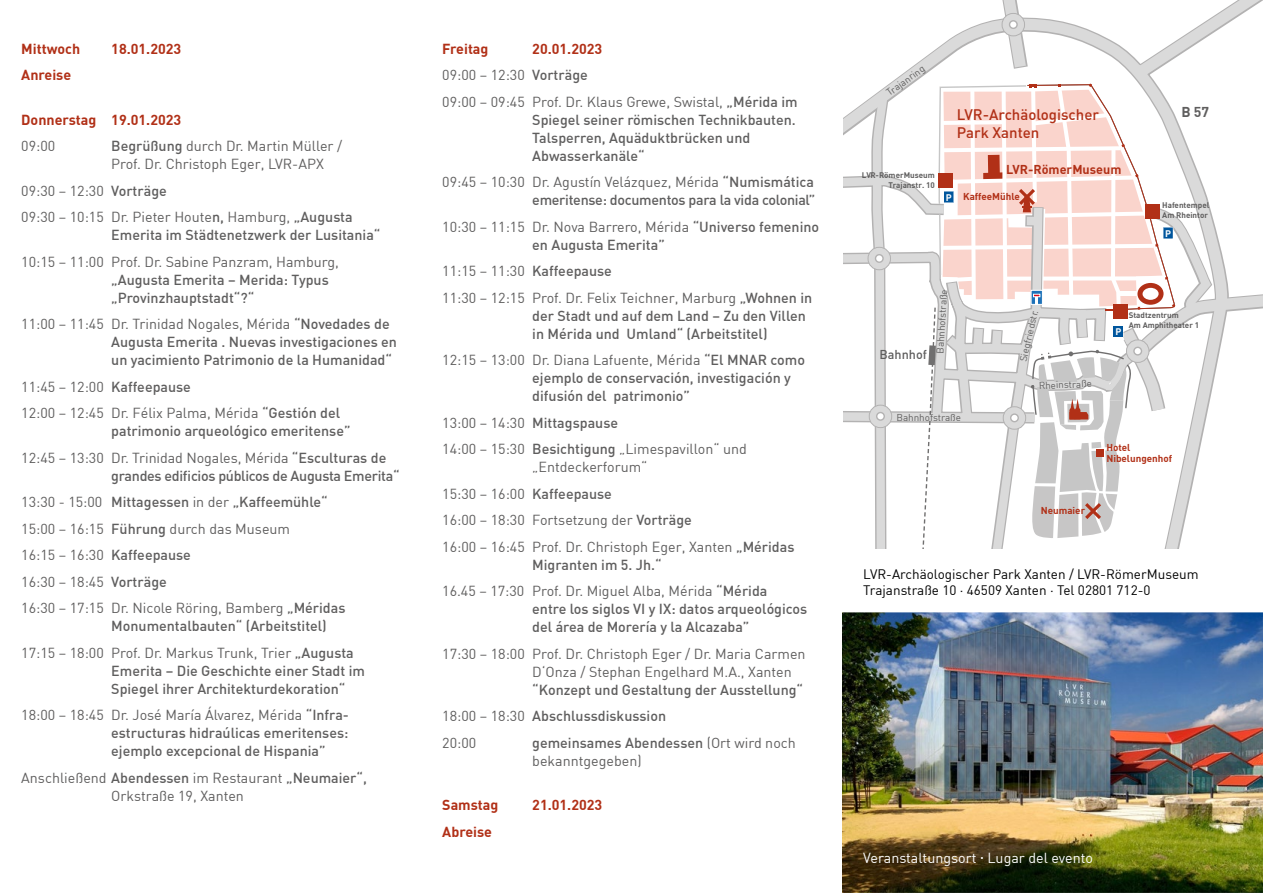
<style>
.page{position:relative;width:1263px;height:893px;background:#fff}
.page>*{position:absolute;margin:0;border:0;box-sizing:border-box;transform-origin:0 0}
.t1{font:500 15px/18px "DIN";color:#b13017}
.t2{font:500 14.25px/18px "DIN";color:#5f5e5e}
.t3{font:14.25px/18px "DIN";color:#5f5e5e}
.t4{font:500 14.25px/18px "DIN";letter-spacing:-.02em;color:#5f5e5e}
.t5{font:700 14.25px "DIN";color:#b13017}
.t6{font:14.25px "DIN";color:#fff}
.t7{font:700 14.1px "DIN";color:#5f5e5e}
.aaa_abbinder_umschla{font:13.5px "DIN";color:#000}
.t8{font:700 12.6px "DIN";color:#b13017}
.t9{font:500 12.6px "DIN";color:#5f5e5e}
.t10{font:9.75px "DIN";letter-spacing:-.01em;color:#5f5e5e}
.t11{font:700 9.75px "DIN";color:#b13017}
.t12{font:700 9.45px "DIN";color:#fff}
.t13{font:700 7.95px "DIN";color:#5f5e5e}
.s1{font-weight:500}
.s2{font-weight:400}
.s3{font-family:"Arial Narrow";font-weight:700}
</style>
<div class="page">
<svg style="left:843px;top:0;width:420px;height:549px"></svg>
<div style="left:1001px;top:13px;width:24px;height:23px;border:14px solid #b3b2b2;border-radius:50%"></div>
<div style="left:1002px;top:14px;width:22px;height:21px;border:11px solid #dadada;border-radius:50%"></div>
<div style="left:1009px;top:21px;width:8px;height:7px;background:#fff;border-radius:50%"></div>
<div style="left:1009px;top:20px;width:9px;height:9px;border:1px solid #b3b2b2;border-radius:50%"></div>
<svg style="left:920px;top:84px;width:343px;height:465px"></svg>
<div style="left:867px;top:247px;width:24px;height:23px;border:14px solid #b3b2b2;border-radius:50%"></div>
<div style="left:868px;top:248px;width:22px;height:21px;border:11px solid #dadada;border-radius:50%"></div>
<div style="left:875px;top:255px;width:8px;height:7px;background:#fff;border-radius:50%"></div>
<div style="left:875px;top:254px;width:9px;height:9px;border:1px solid #b3b2b2;border-radius:50%"></div>
<div style="left:869px;top:405px;width:23px;height:23px;border:14px solid #b3b2b2;border-radius:50%"></div>
<div style="left:870px;top:406px;width:21px;height:21px;border:11px solid #dadada;border-radius:50%"></div>
<div style="left:877px;top:413px;width:7px;height:7px;background:#fff;border-radius:50%"></div>
<div style="left:876px;top:412px;width:9px;height:9px;border:1px solid #b3b2b2;border-radius:50%"></div>
<div style="left:1003px;top:406px;width:23px;height:24px;border:14px solid #b3b2b2;border-radius:50%"></div>
<div style="left:1004px;top:407px;width:21px;height:22px;border:11px solid #dadada;border-radius:50%"></div>
<div style="left:1011px;top:414px;width:7px;height:8px;background:#fff;border-radius:50%"></div>
<div style="left:1010px;top:413px;width:9px;height:9px;border:1px solid #b3b2b2;border-radius:50%"></div>
<div style="left:1126px;top:339px;width:23px;height:24px;border:14px solid #b3b2b2;border-radius:50%"></div>
<div style="left:1127px;top:340px;width:21px;height:22px;border:11px solid #dadada;border-radius:50%"></div>
<div style="left:1134px;top:347px;width:7px;height:8px;background:#fff;border-radius:50%"></div>
<div style="left:1133px;top:347px;width:9px;height:9px;border:1px solid #b3b2b2;border-radius:50%"></div>
<img style="left:842px;top:612px;width:421px;height:281px">
<div style="left:1096px;top:450px;width:7px;height:7px;background:#b13017"></div>
<p class="t5" style="left:21px;top:39px;width:60px">Mittwoch</p>
<p class="t5" style="left:111px;top:39px;width:72px">18.01.2023</p>
<p class="t5" style="left:21px;top:66px;width:51px">Anreise</p>
<p class="t5" style="left:21px;top:110px;width:162px">Donnerstag 19.01.2023</p>
<p class="t3" style="left:21px;top:137px;width:35px">09:00</p>
<p class="t3" style="left:111px;top:137px;width:232px"><span class="s1">Begrüßung</span> durch Dr. Martin Müller /<br>Prof. Dr. Christoph Eger, LVR-APX</p>
<p class="t3" style="left:21px;top:181px;width:147px">09:30 – 12:30 <span class="s1">Vorträge</span></p>
<p class="t2" style="left:111px;top:208px;width:271px;text-indent:-90px"><span class="s2">09:30 – 10:15 Dr. Pieter Houte</span>n, <span class="s2">Hamburg,</span> „Augusta<br>Emerita im Städtenetzwerk der Lusitania“</p>
<p class="t2" style="left:111px;top:252px;width:229px;text-indent:-90px"><span class="s2">10:15 – 11:00 Prof. Dr. Sabine Panzram, Hamburg, </span>„Augusta Emerita – Merida: Typus „Provinzhauptstadt“?“</p>
<p class="t2" style="left:111px;top:315px;width:287px;text-indent:-90px"><span class="s2">11:00 – 11:45 Dr. Trinidad Nogales, Mérida</span> “Novedades de<br>Augusta Emerita . Nuevas investigaciones en un yacimiento Patrimonio de la Humanidad“</p>
<p class="t3" style="left:21px;top:377px;width:171px">11:45 – 12:00 <span class="s1">Kaffeepause</span></p>
<p class="t2" style="left:111px;top:404px;width:241px;text-indent:-90px"><span class="s2">12:00 – 12:45 Dr. Félix Palma, Mérida</span> “Gestión del patrimonio arqueológico emeritense”</p>
<p class="t4" style="left:111px;top:448px;width:290px;text-indent:-90px"><span class="s2">12:45 – 13:30 Dr. Trinidad Nogales, Mérida</span> “Esculturas de grandes edificios públicos de Augusta Emerita“</p>
<p class="t2" style="left:21px;top:493px;width:308px"><span class="s2">13:30 - 15:00</span> Mittagessen <span class="s2">in der</span> „Kaffeemühle“</p>
<p class="t3" style="left:21px;top:519px;width:270px">15:00 – 16:15 <span class="s1">Führung</span> durch das Museum</p>
<p class="t3" style="left:21px;top:546px;width:171px">16:15 – 16:30 <span class="s1">Kaffeepause</span></p>
<p class="t3" style="left:21px;top:572px;width:147px">16:30 – 18:45 <span class="s1">Vorträge</span></p>
<p class="t2" style="left:111px;top:599px;width:236px;text-indent:-90px"><span class="s2">16:30 – 17:15 Dr. Nicole Röring, Bamberg</span> „Méridas<br>Monumentalbauten“ (Arbeitstitel)</p>
<p class="t2" style="left:111px;top:643px;width:255px;text-indent:-90px"><span class="s2">17:15 – 18:00 Prof. Dr. Markus Trunk, Trier</span> „Augusta<br>Emerita – Die Geschichte einer Stadt im<br>Spiegel ihrer Architekturdekoration“</p>
<p class="t2" style="left:111px;top:706px;width:239px;text-align:justify;text-indent:-90px"><span class="s2">18:00 – 18:45 Dr. José María Álvarez, Mérida</span> “Infra&shy;estructuras hidraúlicas emeritenses: ejemplo excepcional de Hispania”</p>
<p class="t3" style="left:111px;top:768px;width:257px;text-indent:-90px">Anschließend <span class="s1">Abendessen</span> im Restaurant <span class="s1">„Neumaier“,<br></span>Orkstraße 19, Xanten</p>
<p class="t5" style="left:442px;top:39px;width:48px">Freitag</p>
<p class="t5" style="left:532px;top:39px;width:72px">20.01.2023</p>
<p class="t3" style="left:442px;top:66px;width:147px">09:00 – 12:30 <span class="s1">Vorträge</span></p>
<p class="t2" style="left:532px;top:92px;width:267px;text-indent:-90px"><span class="s2">09:00 – 09:45 Prof. Dr. Klaus Grewe, Swistal,</span> „Mérida im Spiegel seiner römischen Technikbauten.<br>Talsperren, Aquäduktbrücken und Abwasserkanäle“</p>
<p class="t4" style="left:442px;top:173px;width:375px;text-align:right"><span class="s2">09:45 – 10:30 Dr. Agustín Velázquez, Mérida</span> “Numismática emeritense: documentos para la vida colonial”</p>
<p class="t2" style="left:532px;top:217px;width:288px;text-indent:-90px"><span class="s2">10:30 – 11:15 Dr. Nova Barrero, Mérida</span> “Universo femenino en Augusta Emerita”</p>
<p class="t3" style="left:442px;top:262px;width:171px">11:15 – 11:30 <span class="s1">Kaffeepause</span></p>
<p class="t2" style="left:532px;top:288px;width:281px;text-indent:-90px"><span class="s2">11:30 – 12:15 Prof. Dr. Felix Teichner, Marburg</span> „Wohnen in der Stadt und auf dem Land – Zu den Villen in Mérida und Umland“ (Arbeitstitel)</p>
<p class="t2" style="left:532px;top:351px;width:274px;text-indent:-90px"><span class="s2">12:15 – 13:00 Dr. Diana Lafuente, Mérida</span> “El MNAR como ejemplo de conservación, investigación y difusión del patrimonio”</p>
<p class="t2" style="left:442px;top:413px;width:177px"><span class="s2">13:00 – 14:30</span> Mittagspause</p>
<p class="t3" style="left:532px;top:440px;width:216px;text-indent:-90px">14:00 – 15:30 <span class="s1">Besichtigung</span> „Limespavillon“ und „Entdeckerforum“</p>
<p class="t3" style="left:442px;top:484px;width:171px">15:30 – 16:00 <span class="s1">Kaffeepause</span></p>
<p class="t3" style="left:442px;top:511px;width:251px">16:00 – 18:30 Fortsetzung der <span class="s1">Vorträge</span></p>
<p class="t3" style="left:532px;top:537px;width:264px;text-indent:-90px">16:00 – 16:45 Prof. Dr. Christoph Eger, Xanten <span class="s1">„Méridas<br>Migranten im 5. Jh.“</span></p>
<p class="t2" style="left:532px;top:582px;width:277px;text-indent:-90px"><span class="s2">16.45 – 17:30 Prof. Dr. Miguel Alba, Mérida</span> “Mérida<br>entre los siglos VI y IX: datos arqueológicos del área de Morería y la Alcazaba”</p>
<p class="t3" style="left:532px;top:644px;width:275px;text-indent:-90px">17:30 – 18:00 Prof. Dr. Christoph Eger / Dr. Maria Carmen<br>D‘Onza / Stephan Engelhard M.A., Xanten <span class="s1">“Konzept und Gestaltung der Ausstellung“</span></p>
<p class="t2" style="left:442px;top:707px;width:225px"><span class="s2">18:00 – 18:30</span> Abschlussdiskussion</p>
<p class="t3" style="left:442px;top:733px;width:35px">20:00</p>
<p class="t3" style="left:532px;top:733px;width:265px"><span class="s1">gemeinsames Abendessen</span> (Ort wird noch bekanntgegeben)</p>
<p class="t5" style="left:442px;top:796px;width:58px">Samstag</p>
<p class="t5" style="left:532px;top:796px;width:72px">21.01.2023</p>
<p class="t5" style="left:442px;top:822px;width:51px">Abreise</p>
<p class="t10" style="left:884px;top:89px;width:46px;rotate:-36deg">Trajanring</p>
<p class="t13" style="left:862px;top:170px;width:75px">LVR-RömerMuseum</p>
<p class="t13" style="left:888px;top:180px;width:48px">Trajanstr. 10</p>
<p class="t1" style="left:957px;top:105px;width:144px">LVR-Archäologischer<br>Park Xanten</p>
<p class="t12" style="left:946px;top:191px;width:7px">P</p>
<p class="t8" style="left:1006px;top:161px;width:117px">LVR-RömerMuseum</p>
<p class="t11" style="left:963px;top:190px;width:58px">KaffeeMühle</p>
<p class="t7" style="left:1181px;top:103px;width:29px">B 57</p>
<p class="t13" style="left:1162px;top:200px;width:49px">Hafentempel</p>
<p class="t13" style="left:1162px;top:210px;width:47px">Am Rheintor</p>
<p class="t12" style="left:1165px;top:227px;width:7px">P</p>
<p class="t9" style="left:879px;top:346px;width:49px">Bahnhof</p>
<p class="t10" style="left:933px;top:353px;width:66px;rotate:-86deg">Bahnhofstraße</p>
<p class="t10" style="left:896px;top:411px;width:66px">Bahnhofstraße</p>
<p class="t10" style="left:1017px;top:360px;width:54px;rotate:-77deg">Siegfriedstr.</p>
<p class="t10" style="left:1038px;top:380px;width:55px;rotate:-3deg">Rheinstraße</p>
<p class="t13" style="left:1129px;top:310px;width:51px">Stadtzentrum</p>
<p class="t13" style="left:1129px;top:320px;width:72px">Am Amphitheater 1</p>
<p class="t12" style="left:1115px;top:326px;width:7px">P</p>
<p class="t11" style="left:1041px;top:504px;width:46px">Neumaier</p>
<p class="t11" style="left:1106px;top:441px;width:26px">Hotel</p>
<p class="t11" style="left:1106px;top:452px;width:67px">Nibelungenhof</p>
<p class="aaa_abbinder_umschla" style="left:863px;top:566px;width:337px">LVR-Archäologischer Park Xanten / LVR-RömerMuseum</p>
<p class="aaa_abbinder_umschla" style="left:863px;top:582px;width:289px">Trajanstraße 10 · 46509 Xanten · Tel 02801 712-0</p>
<p class="t6" style="left:863px;top:849px;width:231px">Veranstaltungsort <span class="s3">·</span> Lugar del evento</p>
</div>
